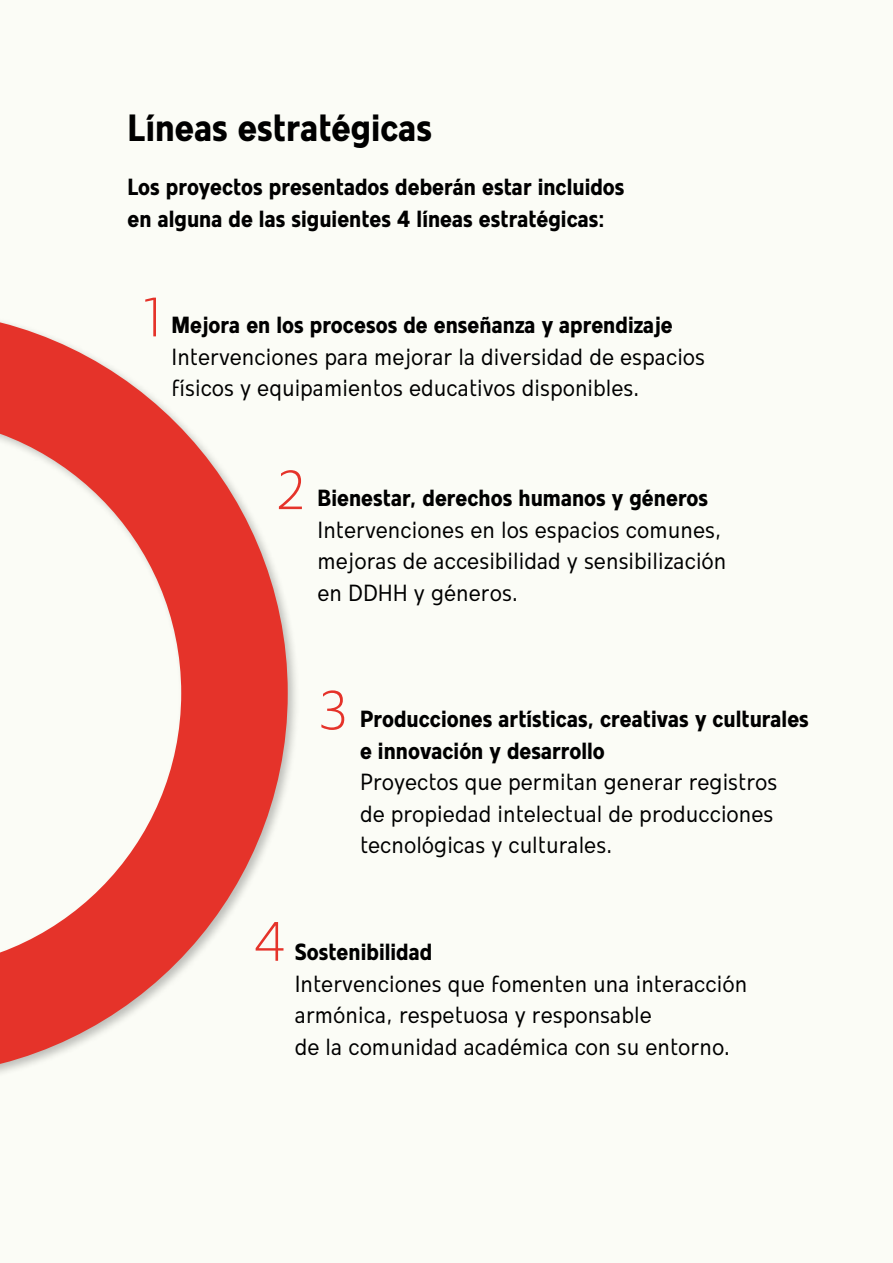
<style>
.page{position:relative;width:893px;height:1263px;background:#fbfcf6}
.page>*{position:absolute;margin:0;border:0;box-sizing:border-box;transform-origin:0 0}
.t1{font:300 57px "Mollen Narrow";color:#e5332a}
.t2{font:700 39px "Mollen Narrow";color:#000}
.t3{font:24px/31.5px "Mollen Narrow";color:#000}
.t4{font:700 24px/31.5px "Mollen Narrow";color:#000}
</style>
<div class="page">
<div style="left:0;top:307px;width:300px;height:781px;background:#000;opacity:.25"></div>
<svg style="left:0;top:310px;width:288px;height:766px"></svg>
<h2 class="t2" style="left:128px;top:106px;width:306px">Líneas estratégicas</h2>
<p class="t4" style="left:128px;top:171px;width:499px">Los proyectos presentados deberán estar incluidos en alguna de las siguientes 4 líneas estratégicas:</p>
<h1 class="t1" style="left:141px;top:285px;width:26px">1</h1>
<p class="t4" style="left:171px;top:309px;width:503px">Mejora en los procesos de enseñanza y aprendizaje</p>
<p class="t3" style="left:171px;top:341px;width:535px">Intervenciones para mejorar la diversidad de espacios físicos y equipamientos educativos disponibles.</p>
<h1 class="t1" style="left:275px;top:458px;width:32px">2</h1>
<p class="t4" style="left:317px;top:482px;width:392px">Bienestar, derechos humanos y géneros</p>
<p class="t3" style="left:317px;top:513px;width:410px">Intervenciones en los espacios comunes, mejoras de accesibilidad y sensibilización en DDHH y géneros.</p>
<h1 class="t1" style="left:318px;top:678px;width:32px">3</h1>
<p class="t4" style="left:360px;top:703px;width:450px">Producciones artísticas, creativas y culturales e innovación y desarrollo</p>
<p class="t3" style="left:360px;top:766px;width:419px">Proyectos que permitan generar registros de propiedad intelectual de producciones tecnológicas y culturales.</p>
<h1 class="t1" style="left:254px;top:909px;width:35px">4</h1>
<p class="t4" style="left:295px;top:936px;width:139px">Sostenibilidad</p>
<p class="t3" style="left:295px;top:967px;width:454px">Intervenciones que fomenten una interacción armónica, respetuosa y responsable<br>de la comunidad académica con su entorno.</p>
</div>
